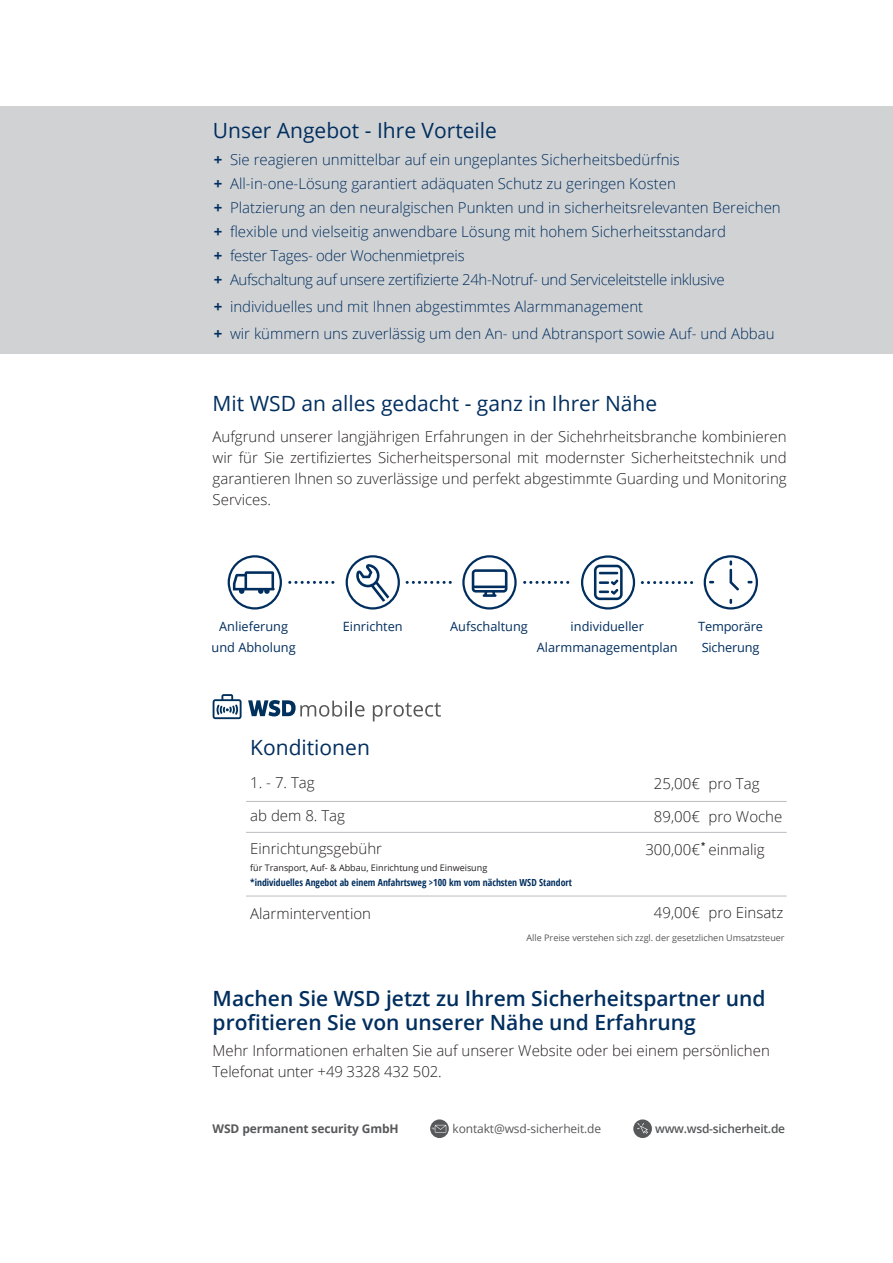
<style>
.page{position:relative;width:893px;height:1263px;background:#fff}
.page>*{position:absolute;margin:0;border:0;box-sizing:border-box;transform-origin:0 0}
.Teilüberschrift{font:600 21px "Open Sans";color:#002e5e}
.Teilüberschrift-2{font:21px "Open Sans";color:#002e5e}
.Text{font:300 15px/21px "Open Sans";color:#231f20;text-align:justify}
.Stichpunkte{font:300 15px "Open Sans";color:#002e5e}
.Stichpunkte-2{font:300 15px "Open Sans";letter-spacing:-.025em;color:#002e5e}
.Stichpunkte-3{font:300 15px "Open Sans";letter-spacing:-.02em;color:#002e5e}
.Infotext{font:12.75px "Open Sans";color:#002e5e}
.Text-2{font:12px "Open Sans";letter-spacing:-.01em;color:#57585a}
.Text-3{font:700 12px "Open Sans";letter-spacing:-.01em;color:#57585a}
.Text-4{font:600 12px "Open Sans";letter-spacing:-.02em;color:#57585a}
.t1{font:700 condensed 9.75px "Open Sans";color:#002e5e}
.t2{font:9px "Open Sans";color:#575757}
.t3{font:9px "Open Sans";color:#231f20}
.t4{font:700 condensed 9px "Open Sans";color:#231f20}
.s1{font-weight:700}
</style>
<div class="page">
<svg style="left:633px;top:1119px;width:19px;height:19px"></svg>
<svg style="left:430px;top:1119px;width:19px;height:19px"></svg>
<div style="left:0;top:106px;width:893px;height:248px;background:#d1d2d4"></div>
<svg style="left:407px;top:581px;width:45px;height:3px"></svg>
<svg style="left:525px;top:581px;width:45px;height:3px"></svg>
<svg style="left:642px;top:581px;width:52px;height:3px"></svg>
<svg style="left:290px;top:581px;width:45px;height:3px"></svg>
<svg style="left:581px;top:555px;width:54px;height:54px"></svg>
<svg style="left:704px;top:555px;width:54px;height:54px"></svg>
<svg style="left:462px;top:555px;width:55px;height:54px"></svg>
<svg style="left:346px;top:555px;width:54px;height:54px"></svg>
<svg style="left:228px;top:555px;width:54px;height:54px"></svg>
<hr style="left:246px;top:801px;width:541px;height:1px;background:#bcbdc0">
<hr style="left:246px;top:832px;width:541px;height:1px;background:#bcbdc0">
<hr style="left:246px;top:896px;width:541px;height:1px;background:#bcbdc0">
<svg style="left:248px;top:700px;width:117px;height:17px"></svg>
<svg style="left:373px;top:703px;width:68px;height:18px"></svg>
<svg style="left:213px;top:694px;width:29px;height:25px"></svg>
<svg style="left:637px;top:1123px;width:11px;height:11px"></svg>
<svg style="left:432px;top:1125px;width:14px;height:7px"></svg>
<p class="Teilüberschrift-2" style="left:213px;top:116px;width:286px">Unser Angebot - Ihre Vorteile</p>
<p class="Stichpunkte" style="left:214px;top:149px;width:468px"><span class="s1">+</span> Sie reagieren unmittelbar auf ein ungeplantes Sicherheitsbedürfnis</p>
<p class="Stichpunkte" style="left:214px;top:173px;width:464px"><span class="s1">+</span> All-in-one-Lösung garantiert adäquaten Schutz zu geringen Kosten</p>
<p class="Stichpunkte" style="left:214px;top:197px;width:569px"><span class="s1">+</span> Platzierung an den neuralgischen Punkten und in sicherheitsrelevanten Bereichen</p>
<p class="Stichpunkte" style="left:214px;top:221px;width:514px"><span class="s1">+</span> flexible und vielseitig anwendbare Lösung mit hohem Sicherheitsstandard</p>
<p class="Stichpunkte-3" style="left:214px;top:245px;width:252px"><span class="s1">+</span> fester Tages- oder Wochenmietpreis</p>
<p class="Stichpunkte-2" style="left:214px;top:269px;width:512px"><span class="s1">+</span> Aufschaltung auf unsere zertifizierte 24h-Notruf- und Serviceleitstelle inklusive</p>
<p class="Stichpunkte" style="left:214px;top:296px;width:431px"><span class="s1">+</span> individuelles und mit Ihnen abgestimmtes Alarmmanagement</p>
<p class="Stichpunkte" style="left:214px;top:323px;width:562px"><span class="s1">+</span> wir kümmern uns zuverlässig um den An- und Abtransport sowie Auf- und Abbau</p>
<p class="Teilüberschrift-2" style="left:213px;top:389px;width:446px">Mit WSD an alles gedacht - ganz in Ihrer Nähe</p>
<p class="Text" style="left:213px;top:426px;width:576px">Aufgrund unserer langjährigen Erfahrungen in der Sichehrheitsbranche kombinieren wir für Sie zertifiziertes Sicherheitspersonal mit modernster Sicherheitstechnik und garantieren Ihnen so zuverlässige und perfekt abgestimmte Guarding und Monitoring Services.</p>
<p class="Infotext" style="left:219px;top:618px;width:70px">Anlieferung</p>
<p class="Infotext" style="left:343px;top:618px;width:61px">Einrichten</p>
<p class="Infotext" style="left:450px;top:618px;width:79px">Aufschaltung</p>
<p class="Infotext" style="left:212px;top:639px;width:86px">und Abholung</p>
<p class="Infotext" style="left:571px;top:618px;width:75px">individueller</p>
<p class="Infotext" style="left:537px;top:639px;width:142px">Alarmmanagementplan</p>
<p class="Infotext" style="left:698px;top:618px;width:66px">Temporäre</p>
<p class="Infotext" style="left:702px;top:639px;width:59px">Sicherung</p>
<p class="Teilüberschrift-2" style="left:250px;top:733px;width:121px">Konditionen</p>
<p class="Text" style="left:250px;top:772px;width:66px">1. - 7. Tag</p>
<p class="Text" style="left:250px;top:805px;width:96px">ab dem 8. Tag</p>
<p class="Text" style="left:250px;top:838px;width:133px">Einrichtungsgebühr</p>
<p class="t3" style="left:250px;top:861px;width:239px">für Transport, Auf- &amp; Abbau, Einrichtung und Einweisung</p>
<p class="t1" style="left:250px;top:876px;width:323px">*individuelles Angebot ab einem Anfahrtsweg &gt;100 km vom nächsten WSD Standort</p>
<p class="Text" style="left:250px;top:903px;width:122px">Alarmintervention</p>
<p class="Text" style="left:654px;top:772px;width:48px">25,00€</p>
<p class="Text" style="left:654px;top:805px;width:48px">89,00€</p>
<p class="Text" style="left:645px;top:838px;width:56px">300,00€</p>
<p class="Text" style="left:708px;top:772px;width:53px">pro Tag</p>
<p class="Text" style="left:708px;top:805px;width:75px">pro Woche</p>
<p class="Text" style="left:708px;top:838px;width:58px">einmalig</p>
<p class="t4" style="left:701px;top:840px;width:6px">*</p>
<p class="Text" style="left:654px;top:901px;width:48px">49,00€</p>
<p class="Text" style="left:708px;top:901px;width:76px">pro Einsatz</p>
<p class="t2" style="left:527px;top:931px;width:259px">Alle Preise verstehen sich zzgl. der gesetzlichen Umsatzsteuer</p>
<p class="Teilüberschrift" style="left:213px;top:984px;width:554px">Machen Sie WSD jetzt zu Ihrem Sicherheitspartner und</p>
<p class="Teilüberschrift" style="left:213px;top:1008px;width:485px">profitieren Sie von unserer Nähe und Erfahrung</p>
<p class="Text" style="left:213px;top:1039px;width:559px">Mehr Informationen erhalten Sie auf unserer Website oder bei einem persönlichen</p>
<p class="Text" style="left:213px;top:1060px;width:231px">Telefonat unter +49 3328 432 502.</p>
<p class="Text-3" style="left:213px;top:1120px;width:188px">WSD permanent security GmbH</p>
<p class="Text-2" style="left:453px;top:1120px;width:150px">kontakt@wsd-sicherheit.de</p>
<p class="Text-4" style="left:655px;top:1120px;width:132px">www.wsd-sicherheit.de</p>
</div>
